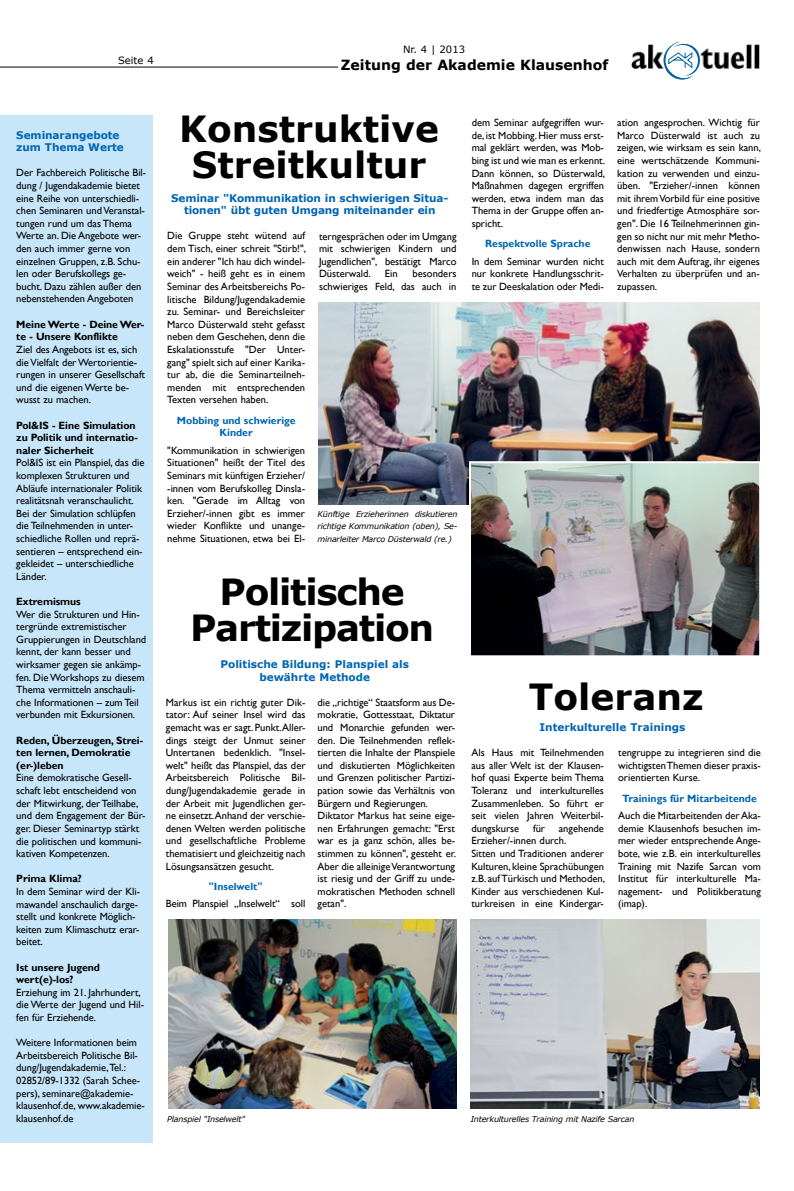
<style>
.page{position:relative;width:794px;height:1191px;background:#fff}
.page>*{position:absolute;margin:0;border:0;box-sizing:border-box;transform-origin:0 0}
.t1{font:700 36px/36px "Verdana";color:#000;text-align:center}
.t2{font:700 36px/36px "Verdana";letter-spacing:-.035em;color:#000;text-align:center}
.t3{font:700 14px "Verdana";color:#000}
.t4{font:10.5px/12.6px "Gill Sans";letter-spacing:-.005em;color:#000;text-align:justify}
.t5{font:700 10.5px/12.6px "Gill Sans";letter-spacing:-.005em;color:#000}
.t6{font:700 10.5px/12.6px "Verdana";letter-spacing:-.005em;color:#0066b3;text-align:center}
.t7{font:700 10.5px/12px "Gill Sans";color:#0066b3;text-align:center}
.t8{font:10px "Verdana";color:#000}
.t9{font:italic 8px/12.6px "Verdana";letter-spacing:-.025em;color:#000;text-align:justify}
</style>
<div class="page">
<img style="left:632px;top:44px;width:127px;height:25px">
<hr style="left:0;top:67px;width:338px;height:1px;background:#000">
<svg style="left:663px;top:42px;width:37px;height:37px"></svg>
<div style="left:0;top:115px;width:152px;height:1027px;background:#c7e6f9"></div>
<img style="left:318px;top:302px;width:442px;height:202px">
<img style="left:472px;top:464px;width:286px;height:190px">
<div style="left:469px;top:461px;width:292px;height:196px;border:2px solid #fff"></div>
<img style="left:168px;top:920px;width:288px;height:188px">
<img style="left:471px;top:919px;width:289px;height:189px">
<p class="t8" style="left:118px;top:54px;width:37px">Seite 4</p>
<p class="t8" style="left:403px;top:42px;width:63px">Nr. 4 | 2013</p>
<h2 class="t3" style="left:341px;top:55px;width:269px">Zeitung der Akademie Klausenhof</h2>
<p class="t6" style="left:16px;top:128px;width:109px;text-align:left">Seminarangebote zum Thema Werte</p>
<p class="t4" style="left:16px;top:167px;width:131px;text-align:left">Der Fachbereich Politische Bil&shy;dung / Jugendakademie bietet eine Reihe von unterschiedli&shy;chen Seminaren und Veranstal&shy;tungen rund um das Thema<br>Werte an. Die Angebote wer&shy;den auch immer gerne von einzelnen Gruppen, z.B. Schu&shy;len oder Berufskollegs ge&shy;bucht. Dazu zählen außer den nebenstehenden Angeboten</p>
<p class="t5" style="left:16px;top:318px;width:129px">Meine Werte - Deine Wer&shy;te - Unsere Konflikte</p>
<p class="t4" style="left:16px;top:343px;width:130px;text-align:left">Ziel des Angebots ist es, sich die Vielfalt der Wertorientie&shy;rungen in unserer Gesellschaft und die eigenen Werte be&shy;wusst zu machen.</p>
<p class="t5" style="left:16px;top:419px;width:123px">Pol&amp;IS - Eine Simulation zu Politik und internatio&shy;naler Sicherheit</p>
<p class="t4" style="left:16px;top:457px;width:130px;text-align:left">Pol&amp;IS ist ein Planspiel, das die komplexen Strukturen und<br>Abläufe internationaler Politik realitätsnah veranschaulicht.<br>Bei der Simulation schlüpfen die Teilnehmenden in unter&shy;schiedliche Rollen und reprä&shy;sentieren – entsprechend ein&shy;gekleidet – unterschiedliche<br>Länder.</p>
<p class="t5" style="left:16px;top:595px;width:66px">Extremismus</p>
<p class="t4" style="left:16px;top:608px;width:131px;text-align:left">Wer die Strukturen und Hin&shy;tergründe extremistischer<br>Gruppierungen in Deutschland kennt, der kann besser und wirksamer gegen sie ankämp&shy;fen. Die Workshops zu diesem<br>Thema vermitteln anschauli&shy;che Informationen – zum Teil verbunden mit Exkursionen.</p>
<p class="t5" style="left:16px;top:734px;width:128px">Reden, Überzeugen, Strei&shy;ten lernen, Demokratie (er-)leben</p>
<p class="t4" style="left:16px;top:772px;width:131px;text-align:left">Eine demokratische Gesell&shy;schaft lebt entscheidend von der Mitwirkung, der Teilhabe, und dem Engagement der Bür&shy;ger. Dieser Seminartyp stärkt die politischen und kommuni&shy;kativen Kompetenzen.</p>
<p class="t5" style="left:16px;top:872px;width:67px">Prima Klima?</p>
<p class="t4" style="left:16px;top:885px;width:125px;text-align:left">In dem Seminar wird der Kli&shy;mawandel anschaulich darge&shy;stellt und konkrete Möglich&shy;keiten zum Klimaschutz erar&shy;beitet.</p>
<p class="t5" style="left:16px;top:961px;width:85px">Ist unsere Jugend wert(e)-los?</p>
<p class="t4" style="left:16px;top:986px;width:129px;text-align:left">Erziehung im 21. Jahrhundert, die Werte der Jugend und Hil&shy;fen für Erziehende.</p>
<p class="t4" style="left:16px;top:1036px;width:130px;text-align:left">Weitere Informationen beim<br>Arbeitsbereich Politische Bil&shy;dung/Jugendakademie, Tel.:<br>02852/89-1332 (Sarah Schee&shy;pers), seminare@akademie&shy;klausenhof.de, www.akademie&shy;klausenhof.de</p>
<h1 class="t1" style="left:179px;top:110px;width:261px">Konstruktive<br>Streitkultur</h1>
<p class="t6" style="left:171px;top:191px;width:279px">Seminar "Kommunikation in schwierigen Situa&shy;tionen" übt guten Umgang miteinander ein</p>
<p class="t4" style="left:167px;top:230px;width:140px">Die Gruppe steht wütend auf dem Tisch, einer schreit "Stirb!", ein anderer "Ich hau dich windel&shy;weich" - heiß geht es in einem Seminar des Arbeitsbereichs Po&shy;litische Bildung/Jugendakademie zu. Seminar- und Bereichsleiter Marco Düsterwald steht gefasst neben dem Geschehen, denn die Eskalationsstufe "Der Unter&shy;gang" spielt sich auf einer Karika&shy;tur ab, die die Seminarteilneh&shy;menden mit entsprechenden Texten versehen haben.</p>
<p class="t7" style="left:177px;top:414px;width:120px">Mobbing und schwierige<br>Kinder</p>
<p class="t4" style="left:167px;top:444px;width:139px">"Kommunikation in schwierigen Situationen" heißt der Titel des Seminars mit künftigen Erzieher/ -innen vom Berufskolleg Dinsla&shy;ken. "Gerade im Alltag von Erzieher/-innen gibt es immer wieder Konflikte und unange&shy;nehme Situationen, etwa bei El-</p>
<p class="t4" style="left:319px;top:230px;width:139px">terngesprächen oder im Umgang mit schwierigen Kindern und Jugendlichen", bestätigt Marco Düsterwald.</p>
<p class="t4" style="left:319px;top:268px;width:139px;text-align:right">besonders<br>schwieriges Feld, das auch in</p>
<p class="t4" style="left:385px;top:268px;width:14px">Ein</p>
<p class="t9" style="left:317px;top:507px;width:141px">Künftige Erzieherinnen diskutieren richtige Kommunikation (oben), Se&shy;minarleiter Marco Düsterwald (re.)</p>
<h1 class="t2" style="left:190px;top:573px;width:246px">Politische<br>Partizipation</h1>
<p class="t6" style="left:220px;top:657px;width:190px">Politische Bildung: Planspiel als bewährte Methode</p>
<p class="t4" style="left:166px;top:696px;width:141px">Markus ist ein richtig guter Dik&shy;tator: Auf seiner Insel wird das gemacht was er sagt. Punkt.Aller&shy;dings steigt der Unmut seiner Untertanen bedenklich. "Insel&shy;welt" heißt das Planspiel, das der Arbeitsbereich Politische Bil&shy;dung/Jugendakademie gerade in der Arbeit mit Jugendlichen ger&shy;ne einsetzt.Anhand der verschie&shy;denen Welten werden politische und gesellschaftliche Probleme thematisiert und gleichzeitig nach Lösungsansätzen gesucht.</p>
<p class="t7" style="left:209px;top:881px;width:55px">"Inselwelt"</p>
<p class="t4" style="left:166px;top:897px;width:141px">Beim Planspiel „Inselwelt“ soll</p>
<p class="t4" style="left:317px;top:696px;width:140px;text-align:left">die „richtige“ Staatsform aus De&shy;mokratie, Gottesstaat, Diktatur und Monarchie gefunden wer&shy;den. Die Teilnehmenden reflek&shy;tierten die Inhalte der Planspiele und diskutierten Möglichkeiten und Grenzen politischer Partizi&shy;pation sowie das Verhältnis von<br>Bürgern und Regierungen.<br>Diktator Markus hat seine eige&shy;nen Erfahrungen gemacht: "Erst war es ja ganz schön, alles be&shy;stimmen zu können", gesteht er.<br>Aber die alleinige Verantwortung ist riesig und der Griff zu unde&shy;mokratischen Methoden schnell getan".</p>
<p class="t4" style="left:471px;top:116px;width:135px">dem Seminar aufgegriffen wur&shy;de, ist Mobbing. Hier muss erst&shy;mal geklärt werden, was Mob&shy;bing ist und wie man es erkennt.<br>Dann können, so Düsterwald, Maßnahmen dagegen ergriffen werden, etwa indem man das Thema in der Gruppe offen an&shy;spricht.</p>
<p class="t7" style="left:485px;top:238px;width:107px">Respektvolle Sprache</p>
<p class="t4" style="left:471px;top:255px;width:134px">In dem Seminar wurden nicht nur konkrete Handlungsschrit&shy;te zur Deeskalation oder Medi-</p>
<p class="t4" style="left:617px;top:116px;width:145px">ation angesprochen. Wichtig für Marco Düsterwald ist auch zu zeigen, wie wirksam es sein kann, eine wertschätzende Kommuni&shy;kation zu verwenden und einzu&shy;üben. "Erzieher/-innen können mit ihrem Vorbild für eine positive und friedfertige Atmosphäre sor&shy;gen". Die 16 Teilnehmerinnen gin&shy;gen so nicht nur mit mehr Metho&shy;denwissen nach Hause, sondern auch mit dem Auftrag, ihr eigenes Verhalten zu überprüfen und an&shy;zupassen.</p>
<h1 class="t1" style="left:529px;top:678px;width:176px">Toleranz</h1>
<p class="t6" style="left:539px;top:720px;width:147px">Interkulturelle Trainings</p>
<p class="t4" style="left:471px;top:746px;width:134px">Als Haus mit Teilnehmenden aus aller Welt ist der Klausen&shy;hof quasi Experte beim Thema Toleranz und interkulturelles Zusammenleben. So führt er seit vielen Jahren Weiterbil&shy;dungskurse</p>
<p class="t4" style="left:533px;top:822px;width:14px">für</p>
<p class="t4" style="left:471px;top:822px;width:135px;text-align:left;text-indent:87px">angehende<br>Erzieher/-innen durch.<br>Sitten und Traditionen anderer<br>Kulturen, kleine Sprachübungen z.B. auf Türkisch und Methoden,<br>Kinder aus verschiedenen Kul&shy;turkreisen in eine Kindergar-</p>
<p class="t4" style="left:618px;top:746px;width:144px">tengruppe zu integrieren sind die wichtigsten Themen dieser praxis&shy;orientierten Kurse.</p>
<p class="t7" style="left:622px;top:792px;width:136px">Trainings für Mitarbeitende</p>
<p class="t4" style="left:618px;top:809px;width:144px">Auch die Mitarbeitenden der Aka&shy;demie Klausenhofs besuchen im&shy;mer wieder entsprechende Ange&shy;bote, wie z.B. ein interkulturelles Training mit Nazife Sarcan vom Institut für interkulturelle Ma&shy;nagement- und Politikberatung (imap).</p>
<p class="t9" style="left:167px;top:1112px;width:79px">Planspiel "Inselwelt"</p>
<p class="t9" style="left:471px;top:1112px;width:165px">Interkulturelles Training mit Nazife Sarcan</p>
</div>
